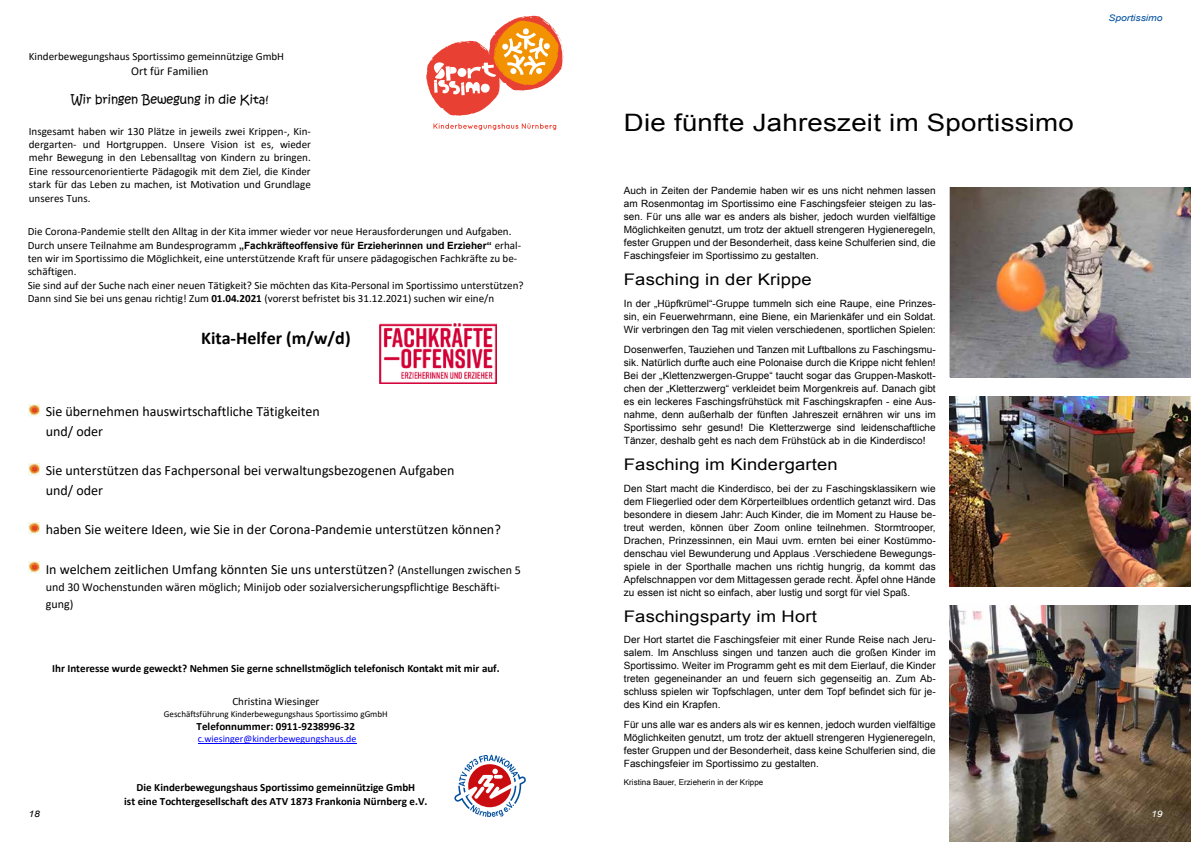
<style>
.page{position:relative;width:1191px;height:842px;background:#fff}
.page>*{position:absolute;margin:0;border:0;box-sizing:border-box;transform-origin:0 0}
.t1{font:24px "Arial";letter-spacing:.01em;color:#000;scale:1.15 1}
.t2{font:700 18px "Calibri";color:#000}
.t3{font:16px "Arial";letter-spacing:.01em;color:#000;scale:1.15 1}
.t4{font:14px/19.7px "Calibri";color:#000}
.t5{font:12px/16.8px "Calibri";color:#000}
.t6{font:12px "Kristen ITC";color:#000}
.t7{font:11px/13.4px "Calibri";color:#000}
.t8{font:700 11px/13.4px "Calibri";color:#000;text-align:center}
.t9{font:10px/13px "Arial";letter-spacing:.005em;color:#000;text-align:justify}
.t10{font:700 10px "Arial";color:#000}
.t11{font:10px "Calibri";letter-spacing:.005em;color:#00f}
.t12{font:9px "Calibri";letter-spacing:-.005em;color:#000}
.t13{font:italic 9px "Arial";color:#004f9f;scale:1.15 1}
.t14{font:italic 9px "Arial";color:#000;scale:1.15 1}
.t15{font:italic 9px "Arial";color:#fff;scale:1.15 1}
.t16{font:8px "Arial";letter-spacing:.005em;color:#000}
.s1{font-family:"Calibri";font-weight:400;font-size:11px}
.s2{font-weight:700}
.s3{font-size:12px}
</style>
<div class="page">
<img style="left:950px;top:605px;width:241px;height:237px">
<img style="left:950px;top:396px;width:241px;height:190px">
<img style="left:950px;top:187px;width:241px;height:190px">
<img style="left:380px;top:324px;width:116px;height:59px">
<svg style="left:28px;top:404px;width:11px;height:12px"></svg>
<svg style="left:28px;top:463px;width:11px;height:12px"></svg>
<svg style="left:28px;top:522px;width:11px;height:12px"></svg>
<svg style="left:28px;top:561px;width:11px;height:12px"></svg>
<hr style="left:198px;top:743px;width:158px;height:1px;background:#00f">
<svg style="left:426px;top:16px;width:137px;height:100px"></svg>
<svg style="left:433px;top:123px;width:123px;height:7px"></svg>
<svg style="left:454px;top:755px;width:72px;height:62px"></svg>
<p class="t7" style="left:29px;top:50px;width:257px">Kinderbewegungshaus Sportissimo gemeinnützige GmbH</p>
<p class="t5" style="left:131px;top:62px;width:79px">Ort für Familien</p>
<p class="t6" style="left:71px;top:92px;width:199px">Wir bringen Bewegung in die Kita!</p>
<p class="t7" style="left:29px;top:124px;width:284px;text-align:justify">Insgesamt haben wir 130 Plätze in jeweils zwei Krippen-, Kin&shy;dergarten- und Hortgruppen. Unsere Vision ist es, wieder mehr Bewegung in den Lebensalltag von Kindern zu bringen.<br>Eine ressourcenorientierte Pädagogik mit dem Ziel, die Kinder stark für das Leben zu machen, ist Motivation und Grundlage unseres Tuns.</p>
<p class="t7" style="left:28px;top:90px;width:247px">Sportissimo eröffnet eine Kindertagesstätte mit jeweils</p>
<p class="t7" style="left:28px;top:224px;width:485px">Die Corona-Pandemie stellt den Alltag in der Kita immer wieder vor neue Herausforderungen und Aufgaben.</p>
<p class="t10" style="left:28px;top:238px;width:495px"><span class="s1">Durch unsere Teilnahme am Bundesprogramm</span> „Fachkräfteoffensive für Erzieherinnen und Erzieher“ <span class="s1">erhal-</span></p>
<p class="t7" style="left:28px;top:251px;width:497px">ten wir im Sportissimo die Möglichkeit, eine unterstützende Kraft für unsere pädagogischen Fachkräfte zu be&shy;schäftigen.<br>Sie sind auf der Suche nach einer neuen Tätigkeit? Sie möchten das Kita-Personal im Sportissimo unterstützen?<br>Dann sind Sie bei uns genau richtig! Zum <span class="s2">01.04.2021</span> (vorerst befristet bis 31.12.2021) suchen wir eine/n</p>
<h2 class="t2" style="left:201px;top:326px;width:151px">Kita-Helfer (m/w/d)</h2>
<h3 class="t4" style="left:46px;top:401px;width:276px">Sie übernehmen hauswirtschaftliche Tätigkeiten und/ oder</h3>
<h3 class="t4" style="left:46px;top:460px;width:410px">Sie unterstützen das Fachpersonal bei verwaltungsbezogenen Aufgaben und/ oder</h3>
<h3 class="t4" style="left:46px;top:519px;width:457px">haben Sie weitere Ideen, wie Sie in der Corona-Pandemie unterstützen können?</h3>
<h3 class="t4" style="left:46px;top:559px;width:476px">In welchem zeitlichen Umfang könnten Sie uns unterstützen? <span class="s3">(Anstellungen zwischen 5</span></h3>
<p class="t5" style="left:46px;top:578px;width:456px">und 30 Wochenstunden wären möglich; Minijob oder sozialversicherungspflichtige Beschäfti&shy;gung)</p>
<p class="t8" style="left:52px;top:662px;width:449px">Ihr Interesse wurde geweckt? Nehmen Sie gerne schnellstmöglich telefonisch Kontakt mit mir auf.</p>
<p class="t7" style="left:232px;top:695px;width:88px">Christina Wiesinger</p>
<p class="t12" style="left:164px;top:708px;width:225px">Geschäftsführung Kinderbewegungshaus Sportissimo gGmbH</p>
<p class="t8" style="left:197px;top:719px;width:160px">Telefonnummer: 0911-9238996-32</p>
<p class="t11" style="left:198px;top:732px;width:160px">c.wiesinger@kinderbewegungshaus.de</p>
<p class="t14" style="left:28px;top:808px;width:12px">18</p>
<p class="t8" style="left:124px;top:780px;width:305px">Die Kinderbewegungshaus Sportissimo gemeinnützige GmbH<br>ist eine Tochtergesellschaft des ATV 1873 Frankonia Nürnberg e.V.</p>
<h1 class="t1" style="left:624px;top:107px;width:393px">Die fünfte Jahreszeit im Sportissimo</h1>
<p class="t9" style="left:624px;top:184px;width:313px">Auch in Zeiten der Pandemie haben wir es uns nicht nehmen lassen am Rosenmontag im Sportissimo eine Faschingsfeier steigen zu las&shy;sen. Für uns alle war es anders als bisher, jedoch wurden vielfältige Möglichkeiten genutzt, um trotz der aktuell strengeren Hygieneregeln, fester Gruppen und der Besonderheit, dass keine Schulferien sind, die Faschingsfeier im Sportissimo zu gestalten.</p>
<h3 class="t3" style="left:624px;top:269px;width:165px">Fasching in der Krippe</h3>
<p class="t9" style="left:624px;top:297px;width:313px">In der „Hüpfkrümel“-Gruppe tummeln sich eine Raupe, eine Prinzes&shy;sin, ein Feuerwehrmann, eine Biene, ein Marienkäfer und ein Soldat.<br>Wir verbringen den Tag mit vielen verschiedenen, sportlichen Spielen:</p>
<p class="t9" style="left:624px;top:343px;width:313px">Dosenwerfen, Tauziehen und Tanzen mit Luftballons zu Faschingsmu&shy;sik. Natürlich durfte auch eine Polonaise durch die Krippe nicht fehlen!<br>Bei der „Klettenzwergen-Gruppe“ taucht sogar das Gruppen-Maskott&shy;chen der „Kletterzwerg“ verkleidet beim Morgenkreis auf. Danach gibt es ein leckeres Faschingsfrühstück mit Faschingskrapfen - eine Aus&shy;nahme, denn außerhalb der fünften Jahreszeit ernähren wir uns im Sportissimo sehr gesund! Die Kletterzwerge sind leidenschaftliche Tänzer, deshalb geht es nach dem Frühstück ab in die Kinderdisco!</p>
<h3 class="t3" style="left:624px;top:454px;width:187px">Fasching im Kindergarten</h3>
<p class="t9" style="left:624px;top:482px;width:313px">Den Start macht die Kinderdisco, bei der zu Faschingsklassikern wie dem Fliegerlied oder dem Körperteilblues ordentlich getanzt wird. Das besondere in diesem Jahr: Auch Kinder, die im Moment zu Hause be&shy;treut werden, können über Zoom online teilnehmen. Stormtrooper, Drachen, Prinzessinnen, ein Maui uvm. ernten bei einer Kostümmo&shy;denschau viel Bewunderung und Applaus .Verschiedene Bewegungs&shy;spiele in der Sporthalle machen uns richtig hungrig, da kommt das Apfelschnappen vor dem Mittagessen gerade recht. Äpfel ohne Hände zu essen ist nicht so einfach, aber lustig und sorgt für viel Spaß.</p>
<h3 class="t3" style="left:624px;top:606px;width:169px">Faschingsparty im Hort</h3>
<p class="t9" style="left:624px;top:633px;width:313px">Der Hort startet die Faschingsfeier mit einer Runde Reise nach Jeru&shy;salem. Im Anschluss singen und tanzen auch die großen Kinder im Sportissimo. Weiter im Programm geht es mit dem Eierlauf, die Kinder treten gegeneinander an und feuern sich gegenseitig an. Zum Ab&shy;schluss spielen wir Topfschlagen, unter dem Topf befindet sich für je&shy;des Kind ein Krapfen.</p>
<p class="t9" style="left:624px;top:718px;width:313px">Für uns alle war es anders als wir es kennen, jedoch wurden vielfältige Möglichkeiten genutzt, um trotz der aktuell strengeren Hygieneregeln, fester Gruppen und der Besonderheit, dass keine Schulferien sind, die Faschingsfeier im Sportissimo zu gestalten.</p>
<p class="t16" style="left:624px;top:776px;width:141px">Kristina Bauer, Erzieherin in der Krippe</p>
<p class="t13" style="left:1108px;top:12px;width:49px">Sportissimo</p>
<p class="t15" style="left:1151px;top:808px;width:12px">19</p>
</div>
